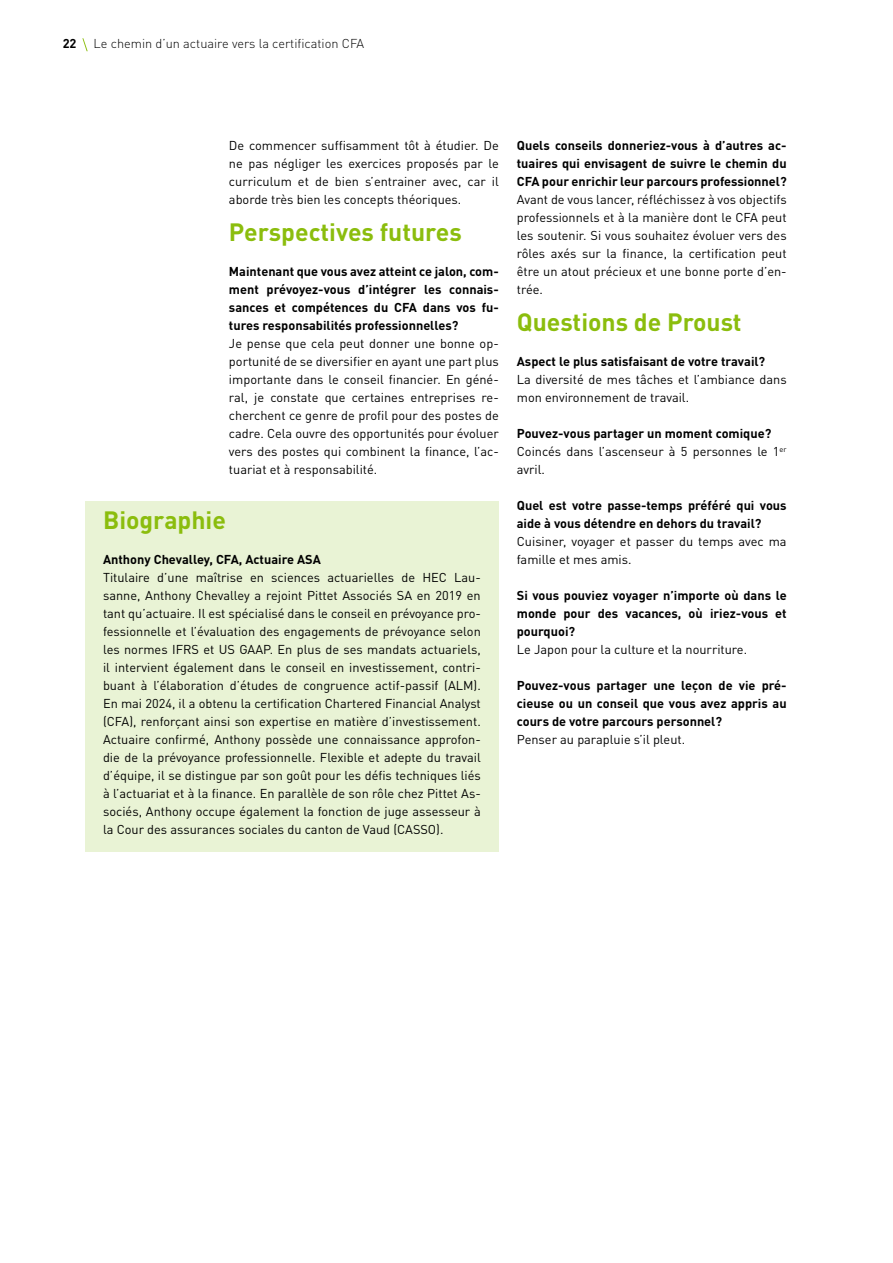
<style>
.page{position:relative;width:893px;height:1263px;background:#fff}
.page>*{position:absolute;margin:0;border:0;box-sizing:border-box;transform-origin:0 0}
.t1{font:700 24.75px "DIN Pro";color:#8bbd0d}
.t2{font:12.75px/18px "DIN Pro";color:#000;text-align:justify}
.t3{font:700 12.75px/18px "DIN Pro";color:#000;text-align:justify}
.t4{font:300 12.75px "DIN Pro";color:#000}
.s1{font-weight:700}
</style>
<div class="page">
<svg style="left:82px;top:38px;width:6px;height:13px"></svg>
<div style="left:85px;top:501px;width:414px;height:351px;background:#e9f3d5"></div>
<p class="t3" style="left:63px;top:33px;width:15px">22</p>
<p class="t4" style="left:94px;top:34px;width:272px">Le chemin d’un actuaire vers la certification CFA</p>
<p class="t2" style="left:229px;top:135px;width:271px">De commencer suffisamment tôt à étudier. De ne pas négliger les exercices proposés par le curriculum et de bien s’entrainer avec, car il aborde très bien les concepts théoriques.</p>
<h1 class="t1" style="left:229px;top:212px;width:234px">Perspectives futures</h1>
<p class="t3" style="left:229px;top:261px;width:271px">Maintenant que vous avez atteint ce jalon, com&shy;ment prévoyez-vous d’intégrer les connais&shy;sances et compétences du CFA dans vos fu&shy;tures responsabilités professionnelles?</p>
<p class="t2" style="left:229px;top:333px;width:271px">Je pense que cela peut donner une bonne op&shy;portunité de se diversifier en ayant une part plus importante dans le conseil financier. En géné&shy;ral, je constate que certaines entreprises re&shy;cherchent ce genre de profil pour des postes de cadre. Cela ouvre des opportunités pour évoluer vers des postes qui combinent la finance, l’ac&shy;tuariat et à responsabilité.</p>
<h1 class="t1" style="left:103px;top:500px;width:124px">Biographie</h1>
<p class="t3" style="left:103px;top:549px;width:219px">Anthony Chevalley, CFA, Actuaire ASA</p>
<p class="t2" style="left:103px;top:567px;width:379px">Titulaire d’une maîtrise en sciences actuarielles de HEC Lau&shy;sanne, Anthony Chevalley a rejoint Pittet Associés SA en 2019 en tant qu’actuaire. Il est spécialisé dans le conseil en prévoyance pro&shy;fessionnelle et l’évaluation des engagements de prévoyance selon les normes IFRS et US GAAP. En plus de ses mandats actuariels, il intervient également dans le conseil en investissement, contri&shy;buant à l’élaboration d’études de congruence actif-passif (ALM).<br>En mai 2024, il a obtenu la certification Chartered Financial Analyst (CFA), renforçant ainsi son expertise en matière d’investissement.<br>Actuaire confirmé, Anthony possède une connaissance approfon&shy;die de la prévoyance professionnelle. Flexible et adepte du travail d’équipe, il se distingue par son goût pour les défis techniques liés à l’actuariat et à la finance. En parallèle de son rôle chez Pittet As&shy;sociés, Anthony occupe également la fonction de juge assesseur à la Cour des assurances sociales du canton de Vaud (CASSO).</p>
<p class="t3" style="left:517px;top:135px;width:271px">Quels conseils donneriez-vous à d’autres ac&shy;tuaires qui envisagent de suivre le chemin du CFA pour enrichir leur parcours professionnel?</p>
<p class="t2" style="left:517px;top:189px;width:271px">Avant de vous lancer, réfléchissez à vos objectifs professionnels et à la manière dont le CFA peut les soutenir. Si vous souhaitez évoluer vers des rôles axés sur la finance, la certification peut être un atout précieux et une bonne porte d’en&shy;trée.</p>
<h1 class="t1" style="left:517px;top:302px;width:226px">Questions de Proust</h1>
<p class="t3" style="left:517px;top:351px;width:250px">Aspect le plus satisfaisant de votre travail?</p>
<p class="t2" style="left:517px;top:369px;width:271px">La diversité de mes tâches et l’ambiance dans mon environnement de travail.</p>
<p class="t2" style="left:517px;top:423px;width:271px;text-align:left"><span class="s1">Pouvez-vous partager un moment comique?<br></span>Coincés dans l’ascenseur à 5 personnes le 1<sup>er </sup>avril.</p>
<p class="t3" style="left:517px;top:495px;width:271px">Quel est votre passe-temps préféré qui vous aide à vous détendre en dehors du travail?</p>
<p class="t2" style="left:517px;top:531px;width:271px">Cuisiner, voyager et passer du temps avec ma famille et mes amis.</p>
<p class="t3" style="left:517px;top:585px;width:271px">Si vous pouviez voyager n’importe où dans le monde pour des vacances, où iriez-vous et pourquoi?</p>
<p class="t2" style="left:517px;top:639px;width:232px">Le Japon pour la culture et la nourriture.</p>
<p class="t3" style="left:517px;top:675px;width:271px">Pouvez-vous partager une leçon de vie pré&shy;cieuse ou un conseil que vous avez appris au cours de votre parcours personnel?</p>
<p class="t2" style="left:517px;top:729px;width:170px">Penser au parapluie s’il pleut.</p>
</div>
